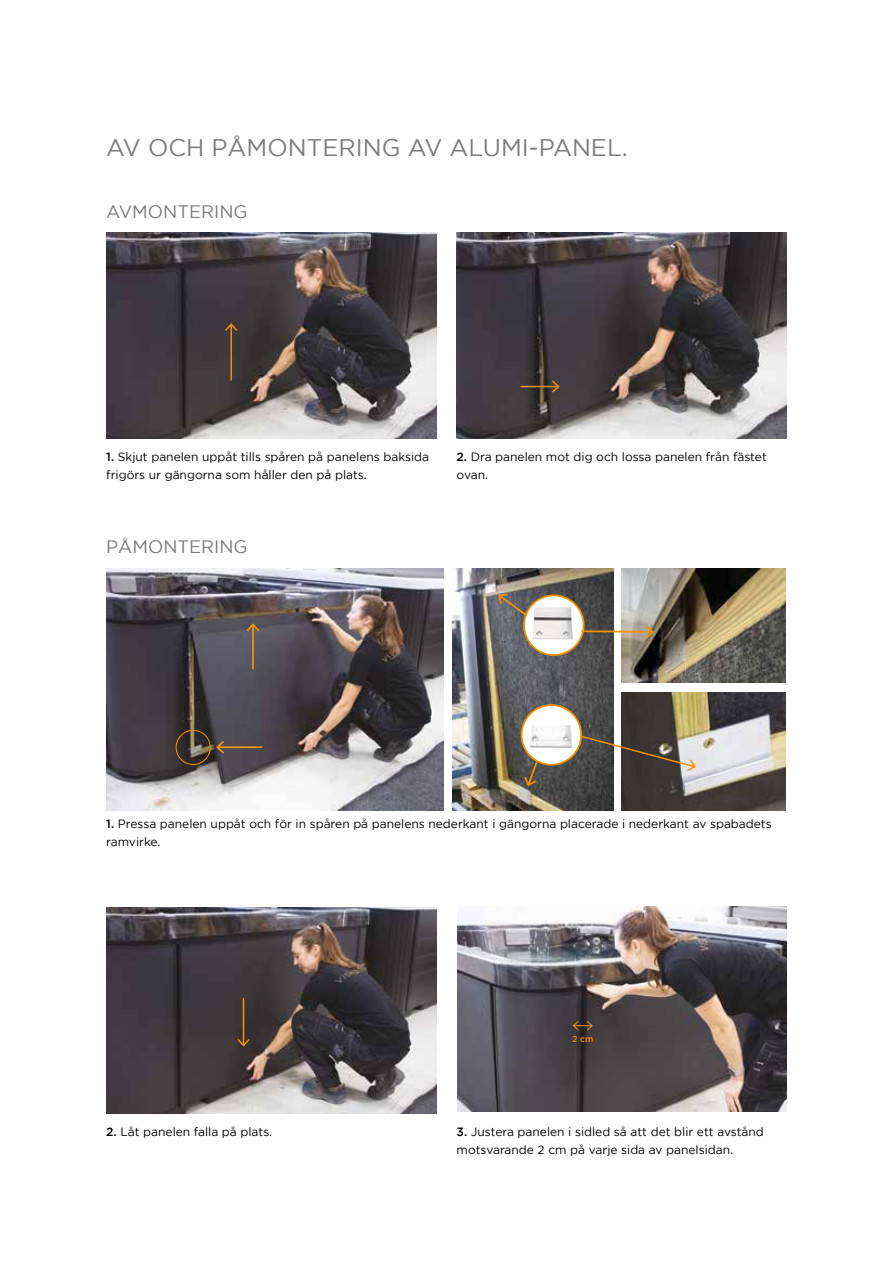
<style>
.page{position:relative;width:893px;height:1263px;background:#fff}
.page>*{position:absolute;margin:0;border:0;box-sizing:border-box;transform-origin:0 0}
.t1{font:24px "Gotham";color:#7c7b7b}
.t2{font:18px "Gotham";color:#7c7b7b}
.t3{font:12px/18px "Gotham";color:#000}
.t4{font:500 8.85px "Gotham";color:#f39200}
.s1{font-weight:500}
</style>
<div class="page">
<img style="left:106px;top:233px;width:330px;height:206px">
<img style="left:106px;top:907px;width:330px;height:206px">
<img style="left:457px;top:233px;width:330px;height:206px">
<img style="left:621px;top:692px;width:164px;height:118px">
<img style="left:106px;top:568px;width:337px;height:242px">
<img style="left:458px;top:906px;width:329px;height:206px">
<hr style="left:230px;top:324px;width:2px;height:56px;background:#f39200">
<svg style="left:224px;top:322px;width:15px;height:10px"></svg>
<hr style="left:252px;top:625px;width:2px;height:44px;background:#f39200">
<svg style="left:245px;top:622px;width:16px;height:11px"></svg>
<hr style="left:243px;top:998px;width:1px;height:47px;background:#f39200">
<svg style="left:236px;top:1037px;width:15px;height:11px"></svg>
<hr style="left:520px;top:386px;width:38px;height:1px;background:#f39200">
<svg style="left:550px;top:379px;width:11px;height:15px"></svg>
<div style="left:176px;top:730px;width:35px;height:35px;border:1px solid #f39200;border-radius:50%"></div>
<hr style="left:217px;top:746px;width:45px;height:2px;background:#f39200">
<svg style="left:215px;top:739px;width:11px;height:16px"></svg>
<svg style="left:573px;top:1021px;width:20px;height:10px"></svg>
<img style="left:453px;top:568px;width:160px;height:242px">
<div style="left:524px;top:595px;width:60px;height:60px;background:#fff;border-radius:50%"></div>
<div style="left:523px;top:594px;width:62px;height:62px;border:2px solid #f39200;border-radius:50%"></div>
<img style="left:532px;top:606px;width:41px;height:33px">
<div style="left:522px;top:705px;width:59px;height:60px;background:#fff;border-radius:50%"></div>
<div style="left:521px;top:704px;width:61px;height:62px;border:2px solid #f39200;border-radius:50%"></div>
<img style="left:530px;top:725px;width:42px;height:23px">
<svg style="left:497px;top:592px;width:32px;height:26px"></svg>
<svg style="left:523px;top:760px;width:16px;height:27px"></svg>
<img style="left:621px;top:568px;width:164px;height:115px">
<svg style="left:580px;top:735px;width:117px;height:37px;background:#6c655b"></svg>
<svg style="left:579px;top:623px;width:76px;height:17px"></svg>
<h1 class="t1" style="left:106px;top:134px;width:523px">AV OCH PÅMONTERING AV ALUMI-PANEL.</h1>
<h2 class="t2" style="left:106px;top:201px;width:143px">AVMONTERING</h2>
<p class="t3" style="left:106px;top:448px;width:324px"><span class="s1">1.</span> Skjut panelen uppåt tills spåren på panelens baksida frigörs ur gängorna som håller den på plats.</p>
<h2 class="t2" style="left:106px;top:537px;width:143px">PÅMONTERING</h2>
<p class="t3" style="left:457px;top:448px;width:312px"><span class="s1">2.</span> Dra panelen mot dig och lossa panelen från fästet ovan.</p>
<p class="t3" style="left:106px;top:815px;width:667px"><span class="s1">1.</span> Pressa panelen uppåt och för in spåren på panelens nederkant i gängorna placerade i nederkant av spabadets ramvirke.</p>
<p class="t4" style="left:572px;top:1033px;width:23px">2 cm</p>
<p class="t3" style="left:106px;top:1122px;width:167px"><span class="s1">2.</span> Låt panelen falla på plats.</p>
<p class="t3" style="left:457px;top:1122px;width:309px"><span class="s1">3.</span> Justera panelen i sidled så att det blir ett avstånd motsvarande 2 cm på varje sida av panelsidan.</p>
</div>
